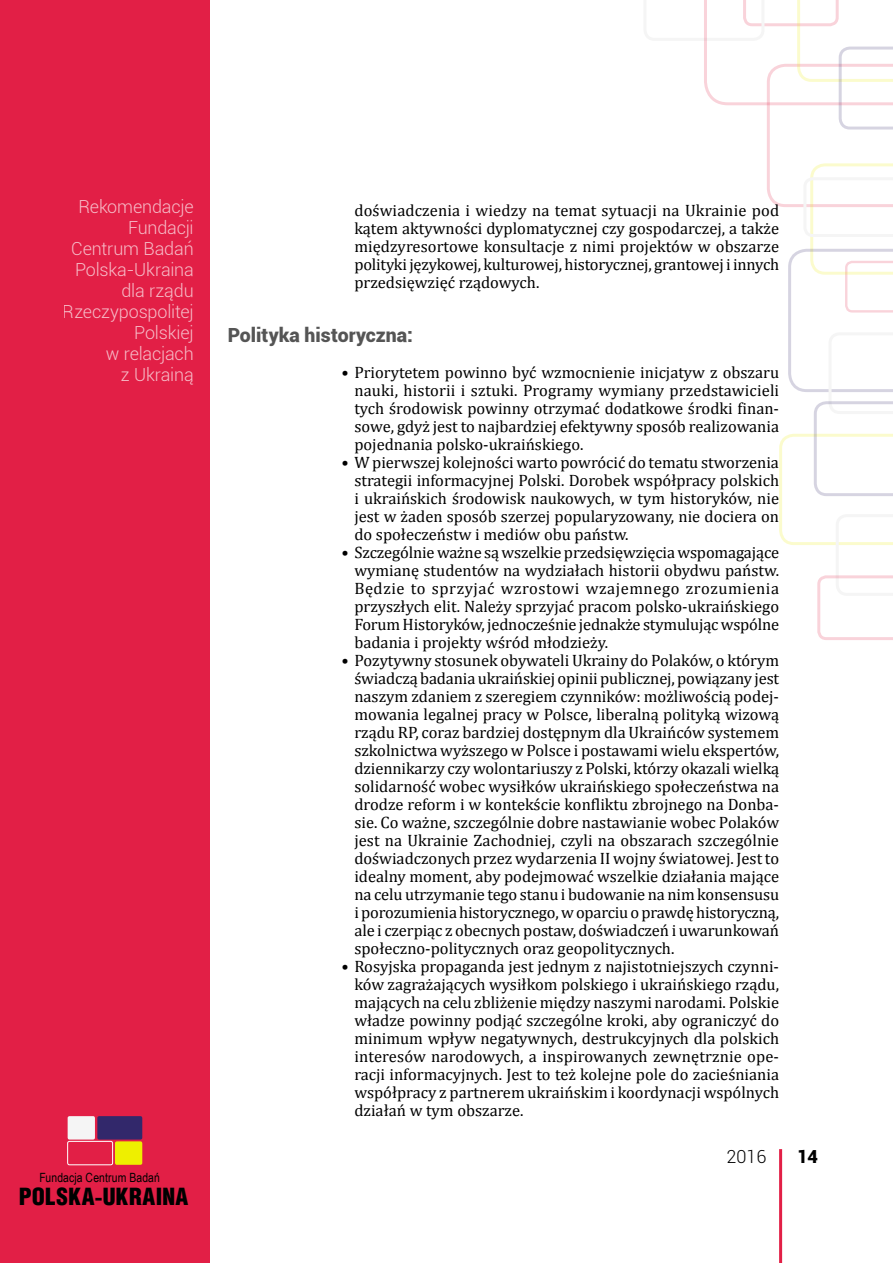
<style>
.page{position:relative;width:893px;height:1263px;background:#fff}
.page>*{position:absolute;margin:0;border:0;box-sizing:border-box;transform-origin:0 0}
.t1{font:24.15px "Helios Cond Black C";letter-spacing:.005em;color:#000}
.Основний_Cambria_11{font:900 19.5px "Roboto";color:#555}
.t2{font:300 18px/21px "Roboto";letter-spacing:-.01em;color:#fff;text-align:right}
.t3{font:300 18px "Roboto";color:#000}
.t4{font:900 18px "Roboto";color:#000}
.t5{font:16.5px/18px "Cambria";color:#000;text-align:justify}
.t6{font:12.75px "Arial Narrow";letter-spacing:.01em;color:#000}
</style>
<div class="page">
<div style="left:0;top:0;width:210px;height:1263px;background:#e21f46"></div>
<svg style="left:703px;top:0;width:190px;height:640px"></svg>
<hr style="left:779px;top:1149px;width:3px;height:114px;background:#e21f46">
<div style="left:97px;top:1116px;width:45px;height:23px;background:#32286b;border-radius:2px"></div>
<div style="left:67px;top:1141px;width:46px;height:24px;border:1px solid #fff;border-radius:2px"></div>
<div style="left:115px;top:1141px;width:27px;height:24px;background:#eeef00;border-radius:2px"></div>
<div style="left:68px;top:1116px;width:27px;height:23px;background:#f5f5f5;border-radius:2px"></div>
<p class="t2" style="left:63px;top:196px;width:132px">Rekomendacje<br>Fundacji<br>Centrum Badań<br>Polska-Ukraina dla rządu<br>Rzeczypospolitej<br>Polskiej<br>w relacjach<br>z Ukrainą</p>
<p class="t6" style="left:39px;top:1168px;width:122px">Fundacja Centrum Badań</p>
<h1 class="t1" style="left:19px;top:1183px;width:171px">POLSKA-UKRAINA</h1>
<p class="t5" style="left:354px;top:201px;width:426px">doświadczenia i wiedzy na temat sytuacji na Ukrainie pod kątem aktywności dyplomatycznej czy gospodarczej, a także międzyresortowe konsultacje z nimi projektów w obszarze polityki językowej, kulturowej, historycznej, grantowej i innych przedsięwzięć rządowych.</p>
<p class="Основний_Cambria_11" style="left:228px;top:321px;width:187px">Polityka historyczna:</p>
<p class="t5" style="left:354px;top:363px;width:426px;text-indent:-13px">• Priorytetem powinno być wzmocnienie inicjatyw z obszaru nauki, historii i sztuki. Programy wymiany przedstawicieli tych środowisk powinny otrzymać dodatkowe środki finan&shy;sowe, gdyż jest to najbardziej efektywny sposób realizowania pojednania polsko-ukraińskiego.</p>
<p class="t5" style="left:354px;top:453px;width:426px;text-indent:-13px">• W pierwszej kolejności warto powrócić do tematu stworzenia strategii informacyjnej Polski. Dorobek współpracy polskich i ukraińskich środowisk naukowych, w tym historyków, nie jest w żaden sposób szerzej popularyzowany, nie dociera on do społeczeństw i mediów obu państw.</p>
<p class="t5" style="left:354px;top:543px;width:426px;text-indent:-13px">• Szczególnie ważne są wszelkie przedsięwzięcia wspomagające wymianę studentów na wydziałach historii obydwu państw.<br>Będzie to sprzyjać wzrostowi wzajemnego zrozumienia przyszłych elit. Należy sprzyjać pracom polsko-ukraińskiego Forum Historyków, jednocześnie jednakże stymulując wspólne badania i projekty wśród młodzieży.</p>
<p class="t5" style="left:354px;top:651px;width:426px;text-indent:-13px">• Pozytywny stosunek obywateli Ukrainy do Polaków, o którym świadczą badania ukraińskiej opinii publicznej, powiązany jest naszym zdaniem z szeregiem czynników: możliwością podej&shy;mowania legalnej pracy w Polsce, liberalną polityką wizową rządu RP, coraz bardziej dostępnym dla Ukraińców systemem szkolnictwa wyższego w Polsce i postawami wielu ekspertów, dziennikarzy czy wolontariuszy z Polski, którzy okazali wielką solidarność wobec wysiłków ukraińskiego społeczeństwa na drodze reform i w kontekście konfliktu zbrojnego na Donba&shy;sie. Co ważne, szczególnie dobre nastawianie wobec Polaków jest na Ukrainie Zachodniej, czyli na obszarach szczególnie doświadczonych przez wydarzenia II wojny światowej. Jest to idealny moment, aby podejmować wszelkie działania mające na celu utrzymanie tego stanu i budowanie na nim konsensusu i porozumienia historycznego, w oparciu o prawdę historyczną, ale i czerpiąc z obecnych postaw, doświadczeń i uwarunkowań społeczno-politycznych oraz geopolitycznych.</p>
<p class="t5" style="left:354px;top:957px;width:426px;text-indent:-13px">• Rosyjska propaganda jest jednym z najistotniejszych czynni&shy;ków zagrażających wysiłkom polskiego i ukraińskiego rządu, mających na celu zbliżenie między naszymi narodami. Polskie władze powinny podjąć szczególne kroki, aby ograniczyć do minimum wpływ negatywnych, destrukcyjnych dla polskich interesów narodowych, a inspirowanych zewnętrznie ope&shy;racji informacyjnych. Jest to też kolejne pole do zacieśniania współpracy z partnerem ukraińskim i koordynacji wspólnych działań w tym obszarze.</p>
<p class="t3" style="left:726px;top:1144px;width:41px">2016</p>
<p class="t4" style="left:797px;top:1143px;width:22px">14</p>
</div>
